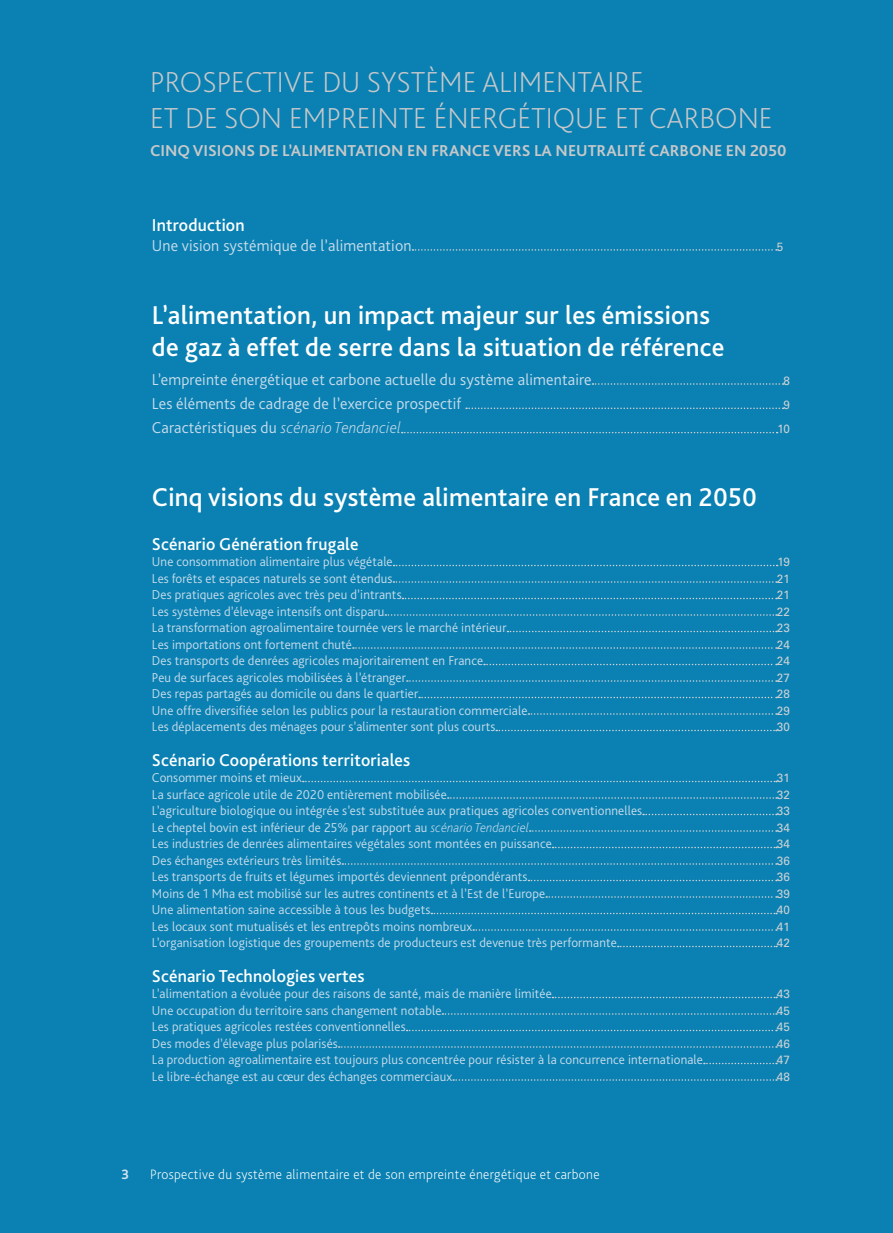
<style>
.page{position:relative;width:893px;height:1233px;background:#fff}
.page>*{position:absolute;margin:0;border:0;box-sizing:border-box;transform-origin:0 0}
.t1{font:200 30.3px/36.3px "Bliss Pro";color:#c7c8ca}
.t2{font:500 27px/32.4px "Bliss Pro";letter-spacing:.01em;color:#fff}
.xx_DDPP_TOC1{font:500 18px "Bliss Pro";letter-spacing:.01em;color:#fff}
.t3{font:300 16.5px "Bliss Pro";letter-spacing:.01em;color:#c8dcec}
.t4{font:700 16.5px "Bliss Pro";color:#c7c8ca}
.xx_DDPP_Footer{font:200 14.25px "Bliss Pro";letter-spacing:.025em;color:#fff}
.xx_DDPP_Footer-2{font:700 14.25px "Bliss Pro";color:#d5e4f1}
.t5{font:300 13.5px "Bliss Pro";letter-spacing:.01em;color:#c8dcec}
.t6{font:12px "Univers LT Std";letter-spacing:.01em;color:#d1d2d4}
.s1{font-family:"Univers LT Std";font-weight:400;font-size:12px;color:#0a81b2}
.s2{color:#0a81b2}
.s3{font-weight:200;font-style:italic}
</style>
<div class="page">
<div style="left:0;top:0;width:892px;height:1233px;background:#0a81b2"></div>
<svg style="left:412px;top:249px;width:365px;height:2px"></svg>
<svg style="left:592px;top:383px;width:191px;height:2px"></svg>
<svg style="left:466px;top:408px;width:317px;height:1px"></svg>
<svg style="left:402px;top:432px;width:375px;height:1px"></svg>
<svg style="left:393px;top:565px;width:384px;height:1px"></svg>
<svg style="left:393px;top:581px;width:384px;height:2px"></svg>
<svg style="left:402px;top:598px;width:375px;height:1px"></svg>
<svg style="left:385px;top:614px;width:392px;height:2px"></svg>
<svg style="left:507px;top:631px;width:270px;height:1px"></svg>
<svg style="left:353px;top:647px;width:424px;height:2px"></svg>
<svg style="left:484px;top:664px;width:293px;height:1px"></svg>
<svg style="left:407px;top:680px;width:370px;height:2px"></svg>
<svg style="left:419px;top:697px;width:358px;height:1px"></svg>
<svg style="left:528px;top:713px;width:249px;height:2px"></svg>
<svg style="left:496px;top:730px;width:281px;height:1px"></svg>
<svg style="left:303px;top:781px;width:474px;height:1px"></svg>
<svg style="left:448px;top:797px;width:329px;height:2px"></svg>
<svg style="left:643px;top:814px;width:134px;height:1px"></svg>
<svg style="left:529px;top:830px;width:248px;height:2px"></svg>
<svg style="left:552px;top:847px;width:225px;height:1px"></svg>
<svg style="left:342px;top:863px;width:435px;height:2px"></svg>
<svg style="left:528px;top:880px;width:249px;height:1px"></svg>
<svg style="left:546px;top:896px;width:231px;height:2px"></svg>
<svg style="left:431px;top:913px;width:346px;height:1px"></svg>
<svg style="left:473px;top:929px;width:304px;height:2px"></svg>
<svg style="left:617px;top:946px;width:160px;height:1px"></svg>
<svg style="left:552px;top:997px;width:225px;height:1px"></svg>
<svg style="left:442px;top:1013px;width:335px;height:2px"></svg>
<svg style="left:406px;top:1030px;width:371px;height:1px"></svg>
<svg style="left:339px;top:1046px;width:438px;height:2px"></svg>
<svg style="left:704px;top:1063px;width:73px;height:1px"></svg>
<svg style="left:453px;top:1079px;width:324px;height:2px"></svg>
<p class="t1" style="left:150px;top:64px;width:624px">PROSPECTIVE DU SYSTÈME ALIMENTAIRE<br>ET DE SON EMPREINTE ÉNERGÉTIQUE ET CARBONE</p>
<p class="t4" style="left:150px;top:140px;width:638px">CINQ VISIONS DE L’ALIMENTATION EN FRANCE VERS LA NEUTRALITÉ CARBONE EN 2050</p>
<p class="xx_DDPP_TOC1" style="left:152px;top:214px;width:116px">Introduction <span class="s1">5</span></p>
<p class="t3" style="left:152px;top:235px;width:261px">Une vision systémique de l’alimentation</p>
<p class="t6" style="left:776px;top:239px;width:15px">5<span class="s2">5</span></p>
<p class="t2" style="left:152px;top:298px;width:574px">L’alimentation, un impact majeur sur les émissions de gaz à effet de serre dans la situation de référence</p>
<p class="t3" style="left:152px;top:369px;width:441px">L’empreinte énergétique et carbone actuelle du système alimentaire</p>
<p class="t6" style="left:783px;top:373px;width:8px">8</p>
<p class="t3" style="left:152px;top:393px;width:311px">Les éléments de cadrage de l’exercice prospectif</p>
<p class="t6" style="left:783px;top:398px;width:8px">9</p>
<p class="t3" style="left:152px;top:418px;width:250px">Caractéristiques du <span class="s3">scénario Tendanciel</span></p>
<p class="t6" style="left:777px;top:422px;width:14px">10</p>
<p class="t2" style="left:152px;top:481px;width:606px">Cinq visions du système alimentaire en France en 2050</p>
<p class="xx_DDPP_TOC1" style="left:152px;top:533px;width:230px">Scénario Génération frugale <span class="s1">19</span></p>
<p class="t5" style="left:152px;top:553px;width:242px">Une consommation alimentaire plus végétale</p>
<p class="t6" style="left:777px;top:555px;width:14px">19</p>
<p class="t5" style="left:152px;top:570px;width:242px">Les forêts et espaces naturels se sont étendus</p>
<p class="t6" style="left:776px;top:571px;width:15px">21</p>
<p class="t5" style="left:152px;top:586px;width:251px">Des pratiques agricoles avec très peu d’intrants</p>
<p class="t6" style="left:776px;top:588px;width:15px">21</p>
<p class="t5" style="left:152px;top:603px;width:234px">Les systèmes d’élevage intensifs ont disparu</p>
<p class="t6" style="left:776px;top:604px;width:15px">22</p>
<p class="t5" style="left:152px;top:619px;width:356px">La transformation agroalimentaire tournée vers le marché intérieur</p>
<p class="t6" style="left:776px;top:621px;width:15px">23</p>
<p class="t5" style="left:152px;top:636px;width:201px">Les importations ont fortement chuté</p>
<p class="t6" style="left:776px;top:637px;width:15px">24</p>
<p class="t5" style="left:152px;top:652px;width:332px">Des transports de denrées agricoles majoritairement en France</p>
<p class="t6" style="left:776px;top:654px;width:15px">24</p>
<p class="t5" style="left:152px;top:669px;width:255px">Peu de surfaces agricoles mobilisées à l’étranger</p>
<p class="t6" style="left:776px;top:670px;width:15px">27</p>
<p class="t5" style="left:152px;top:685px;width:268px">Des repas partagés au domicile ou dans le quartier</p>
<p class="t6" style="left:776px;top:687px;width:15px">28</p>
<p class="t5" style="left:152px;top:702px;width:377px">Une offre diversifiée selon les publics pour la restauration commerciale</p>
<p class="t6" style="left:776px;top:703px;width:15px">29</p>
<p class="t5" style="left:152px;top:718px;width:345px">Les déplacements des ménages pour s’alimenter sont plus courts</p>
<p class="t6" style="left:776px;top:720px;width:15px">30</p>
<p class="xx_DDPP_TOC1" style="left:152px;top:749px;width:285px">Scénario Coopérations territoriales <span class="s1">31</span></p>
<p class="t5" style="left:152px;top:769px;width:151px">Consommer moins et mieux</p>
<p class="t6" style="left:776px;top:771px;width:15px">31</p>
<p class="t5" style="left:152px;top:786px;width:296px">La surface agricole utile de 2020 entièrement mobilisée</p>
<p class="t6" style="left:776px;top:787px;width:15px">32</p>
<p class="t5" style="left:152px;top:802px;width:491px">L’agriculture biologique ou intégrée s’est substituée aux pratiques agricoles conventionnelles</p>
<p class="t6" style="left:776px;top:804px;width:15px">33</p>
<p class="t5" style="left:152px;top:819px;width:378px">Le cheptel bovin est inférieur de 25% par rapport au <span class="s3">scénario Tendanciel</span></p>
<p class="t6" style="left:776px;top:820px;width:15px">34</p>
<p class="t5" style="left:152px;top:835px;width:401px">Les industries de denrées alimentaires végétales sont montées en puissance</p>
<p class="t6" style="left:776px;top:837px;width:15px">34</p>
<p class="t5" style="left:152px;top:852px;width:191px">Des échanges extérieurs très limités</p>
<p class="t6" style="left:776px;top:853px;width:15px">36</p>
<p class="t5" style="left:152px;top:868px;width:377px">Les transports de fruits et légumes importés deviennent prépondérants</p>
<p class="t6" style="left:776px;top:870px;width:15px">36</p>
<p class="t5" style="left:152px;top:885px;width:395px">Moins de 1 Mha est mobilisé sur les autres continents et à l’Est de l’Europe</p>
<p class="t6" style="left:776px;top:886px;width:15px">39</p>
<p class="t5" style="left:152px;top:901px;width:280px">Une alimentation saine accessible à tous les budgets</p>
<p class="t6" style="left:776px;top:903px;width:15px">40</p>
<p class="t5" style="left:152px;top:918px;width:322px">Les locaux sont mutualisés et les entrepôts moins nombreux</p>
<p class="t6" style="left:776px;top:919px;width:15px">41</p>
<p class="t5" style="left:152px;top:934px;width:466px">L’organisation logistique des groupements de producteurs est devenue très performante</p>
<p class="t6" style="left:776px;top:936px;width:15px">42</p>
<p class="xx_DDPP_TOC1" style="left:152px;top:965px;width:231px">Scénario Technologies vertes <span class="s1">43</span></p>
<p class="t5" style="left:152px;top:985px;width:401px">L’alimentation a évoluée pour des raisons de santé, mais de manière limitée</p>
<p class="t6" style="left:776px;top:987px;width:15px">43</p>
<p class="t5" style="left:152px;top:1002px;width:291px">Une occupation du territoire sans changement notable</p>
<p class="t6" style="left:776px;top:1003px;width:15px">45</p>
<p class="t5" style="left:152px;top:1018px;width:255px">Les pratiques agricoles restées conventionnelles</p>
<p class="t6" style="left:776px;top:1020px;width:15px">45</p>
<p class="t5" style="left:152px;top:1035px;width:187px">Des modes d’élevage plus polarisés</p>
<p class="t6" style="left:776px;top:1036px;width:15px">46</p>
<p class="t5" style="left:152px;top:1051px;width:552px">La production agroalimentaire est toujours plus concentrée pour résister à la concurrence internationale</p>
<p class="t6" style="left:776px;top:1053px;width:15px">47</p>
<p class="t5" style="left:152px;top:1068px;width:302px">Le libre-échange est au cœur des échanges commerciaux</p>
<p class="t6" style="left:776px;top:1069px;width:15px">48</p>
<p class="xx_DDPP_Footer-2" style="left:121px;top:1166px;width:9px">3</p>
<p class="xx_DDPP_Footer" style="left:150px;top:1166px;width:451px">Prospective du système alimentaire et de son empreinte énergétique et carbone</p>
</div>
